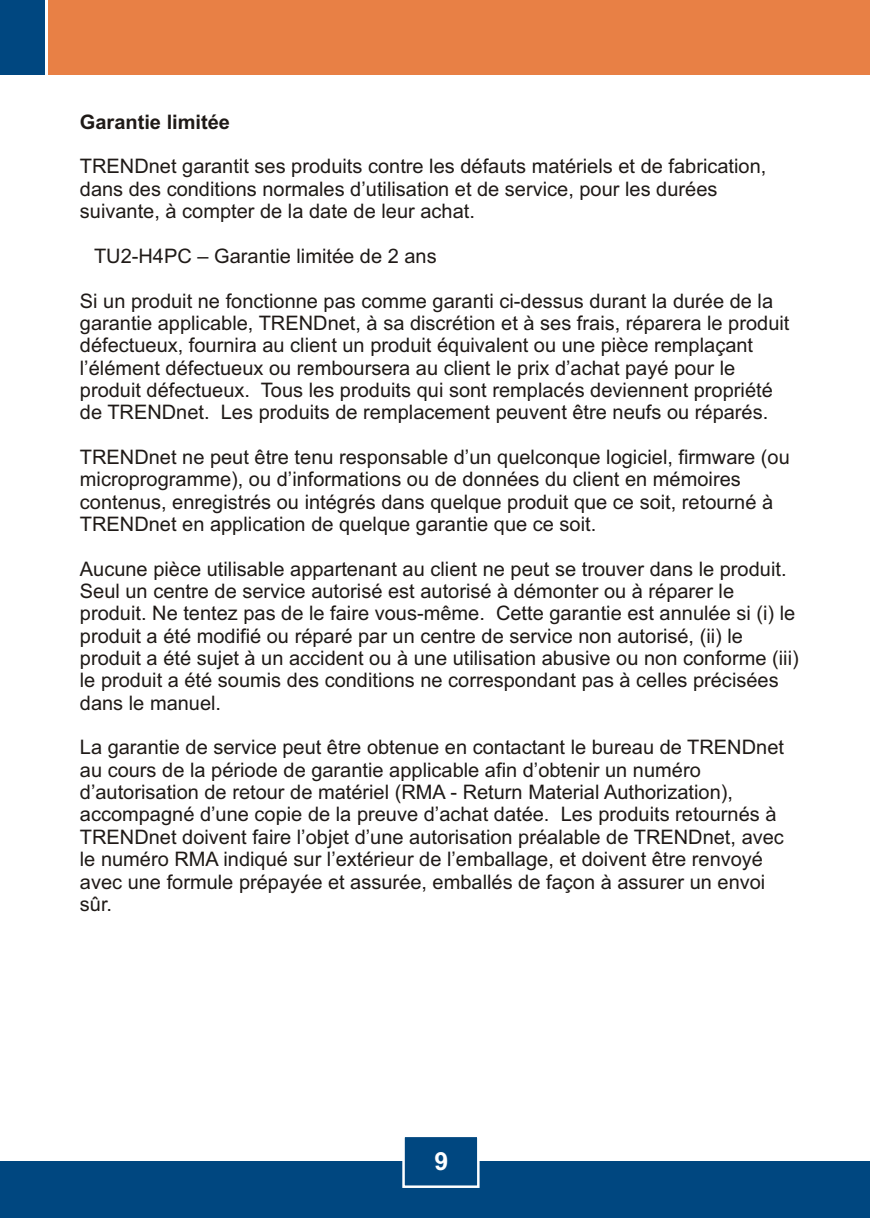
<style>
.page{position:relative;width:870px;height:1218px;background:#fff}
.page>*{position:absolute;margin:0;border:0;box-sizing:border-box;transform-origin:0 0}
.t1{font:700 25px "Arial";color:#fff}
.t2{font:20px/22.2px "Arial";color:#1f1a17}
.t3{font:700 20px "Arial";color:#1f1a17}
</style>
<div class="page">
<div style="left:0;top:1161px;width:869px;height:57px;background:#004780"></div>
<div style="left:48px;top:0;width:821px;height:74px;background:#e88045"></div>
<div style="left:0;top:0;width:45px;height:74px;background:#004780"></div>
<svg style="left:402px;top:1137px;width:78px;height:51px"></svg>
<p class="t3" style="left:80px;top:114px;width:152px">Garantie limitée</p>
<p class="t2" style="left:80px;top:157px;width:687px">TRENDnet garantit ses produits contre les défauts matériels et de fabrication, dans des conditions normales d’utilisation et de service, pour les durées suivante, à compter de la date de leur achat.</p>
<p class="t2" style="left:94px;top:247px;width:344px">TU2-H4PC – Garantie limitée de 2 ans</p>
<p class="t2" style="left:80px;top:291px;width:710px">Si un produit ne fonctionne pas comme garanti ci-dessus durant la durée de la garantie applicable, TRENDnet, à sa discrétion et à ses frais, réparera le produit défectueux, fournira au client un produit équivalent ou une pièce remplaçant l’élément défectueux ou remboursera au client le prix d’achat payé pour le produit défectueux. Tous les produits qui sont remplacés deviennent propriété de TRENDnet. Les produits de remplacement peuvent être neufs ou réparés.</p>
<p class="t2" style="left:80px;top:448px;width:711px">TRENDnet ne peut être tenu responsable d’un quelconque logiciel, firmware (ou microprogramme), ou d’informations ou de données du client en mémoires contenus, enregistrés ou intégrés dans quelque produit que ce soit, retourné à TRENDnet en application de quelque garantie que ce soit.</p>
<p class="t2" style="left:80px;top:559px;width:720px">Aucune pièce utilisable appartenant au client ne peut se trouver dans le produit.<br>Seul un centre de service autorisé est autorisé à démonter ou à réparer le produit. Ne tentez pas de le faire vous-même. Cette garantie est annulée si (i) le produit a été modifié ou réparé par un centre de service non autorisé, (ii) le produit a été sujet à un accident ou à une utilisation abusive ou non conforme (iii) le produit a été soumis des conditions ne correspondant pas à celles précisées dans le manuel.</p>
<p class="t2" style="left:80px;top:738px;width:705px">La garantie de service peut être obtenue en contactant le bureau de TRENDnet au cours de la période de garantie applicable afin d’obtenir un numéro d’autorisation de retour de matériel (RMA - Return Material Authorization), accompagné d’une copie de la preuve d’achat datée. Les produits retournés à TRENDnet doivent faire l’objet d’une autorisation préalable de TRENDnet, avec le numéro RMA indiqué sur l’extérieur de l’emballage, et doivent être renvoyé avec une formule prépayée et assurée, emballés de façon à assurer un envoi sûr.</p>
<p class="t1" style="left:434px;top:1152px;width:15px">9</p>
</div>
